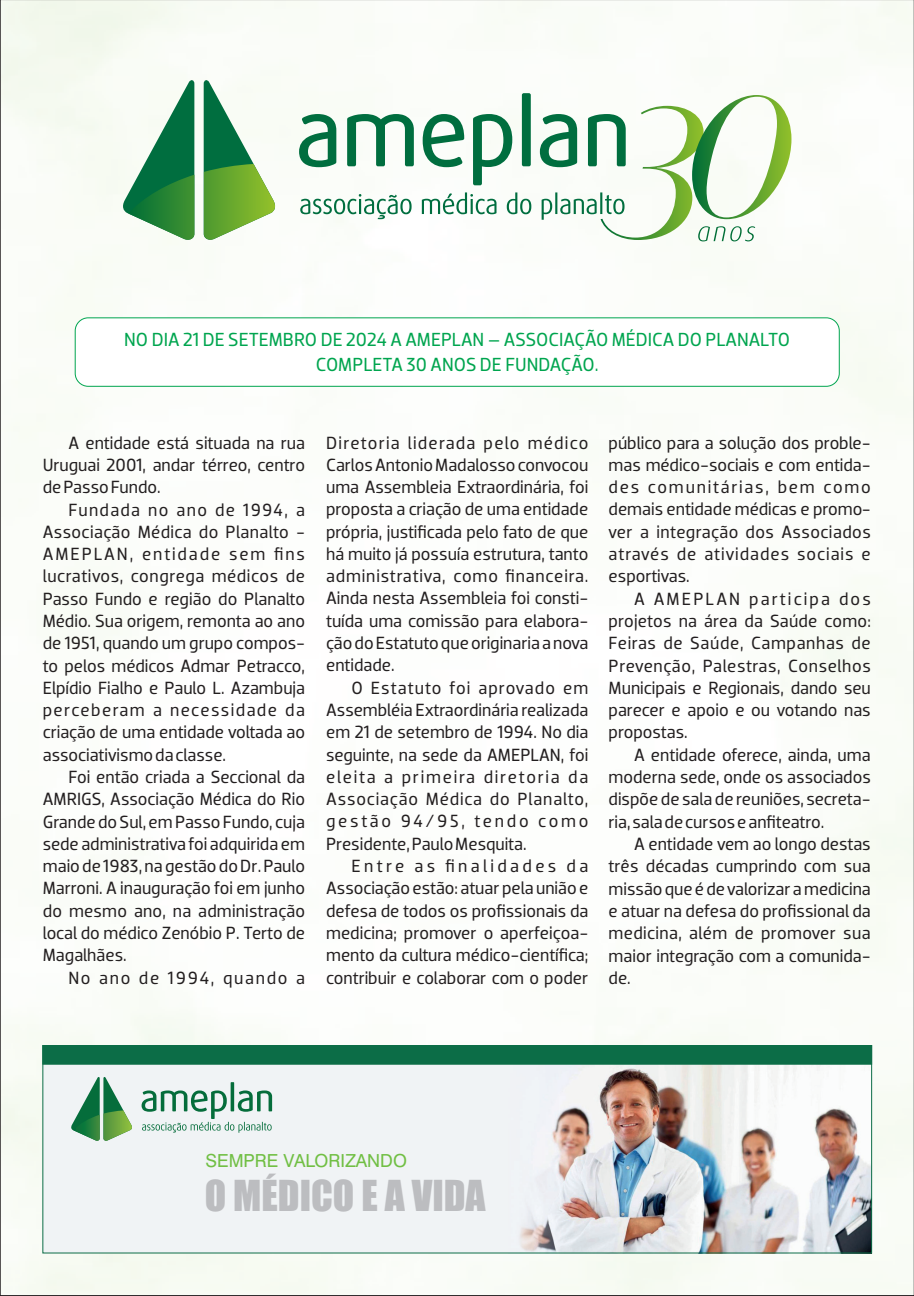
<style>
.page{position:relative;width:914px;height:1296px;background:#fff}
.page>*{position:absolute;margin:0;border:0;box-sizing:border-box;transform-origin:0 0}
.t1{font:39.45px "Impact";color:#bcbdc0}
.t2{font:19.35px/24.2px "Dobra";color:#00a54f;text-align:center}
.t3{font:18px/22.2px "Dobra";color:#231f20;text-align:justify}
.t4{font:18px "Dobra";letter-spacing:.095em;color:#231f20}
.t5{font:18px "Swiss 721 BT";color:#71bf44}
</style>
<div class="page">
<img style="left:2px;top:2px;width:910px;height:1292px">
<div style="left:75px;top:317px;width:764px;height:70px;background:#fff;border:1px solid #00a54f;border-radius:13px"></div>
<svg style="left:121px;top:79px;width:156px;height:162px"></svg>
<svg style="left:299px;top:93px;width:492px;height:148px"></svg>
<div style="left:43px;top:1046px;width:828px;height:207px;background:#f0f3f5"></div>
<img style="left:520px;top:1065px;width:350px;height:186px">
<div style="left:42px;top:1045px;width:830px;height:20px;background:#0c6d47;border:1px solid #0c6d47"></div>
<svg style="left:71px;top:1077px;width:202px;height:64px"></svg>
<p class="t2" style="left:124px;top:330px;width:667px">NO DIA 21 DE SETEMBRO DE 2024 A AMEPLAN – ASSOCIAÇÃO MÉDICA DO PLANALTO<br>COMPLETA 30 ANOS DE FUNDAÇÃO.</p>
<p class="t3" style="left:43px;top:433px;width:264px;text-indent:26px">A entidade está situada na rua Uruguai 2001, andar térreo, centro dePassoFundo.</p>
<p class="t3" style="left:43px;top:500px;width:264px;text-indent:26px">Fundada no ano de 1994, a Associação Médica do Planalto - AMEPLAN, entidade sem fins lucrativos, congrega médicos de Passo Fundo e região do Planalto Médio. Sua origem, remonta ao ano de 1951, quando um grupo compos&shy;to pelos médicos Admar Petracco, Elpídio Fialho e Paulo L. Azambuja perceberam a necessidade da criação de uma entidade voltada ao associativismodaclasse.</p>
<p class="t3" style="left:43px;top:768px;width:264px;text-indent:26px">Foi então criada a Seccional da AMRIGS, Associação Médica do Rio Grande do Sul, em Passo Fundo, cuja sede administrativa foi adquirida em maio de 1983, na gestão do Dr. Paulo Marroni. A inauguração foi em junho do mesmo ano, na administração local do médico Zenóbio P. Terto de Magalhães.</p>
<p class="t4" style="left:68px;top:971px;width:238px">No ano de 1994, quando a</p>
<p class="t3" style="left:326px;top:433px;width:264px">Diretoria liderada pelo médico Carlos Antonio Madalosso convocou uma Assembleia Extraordinária, foi proposta a criação de uma entidade própria, justificada pelo fato de que há muito já possuía estrutura, tanto administrativa, como financeira.<br>Ainda nesta Assembleia foi consti&shy;tuída uma comissão para elabora&shy;ção do Estatuto que originaria a nova entidade.</p>
<p class="t3" style="left:326px;top:678px;width:264px;text-indent:26px">O Estatuto foi aprovado em Assembléia Extraordinária realizada em 21 de setembro de 1994. No dia seguinte, na sede da AMEPLAN, foi eleita a primeira diretoria da Associação Médica do Planalto, gestão 94/95, tendo como Presidente,PauloMesquita.</p>
<p class="t3" style="left:326px;top:857px;width:264px;text-indent:26px">Entre as finalidades da Associação estão: atuar pela união e defesa de todos os profissionais da medicina; promover o aperfeiçoa&shy;mento da cultura médico-científica; contribuir e colaborar com o poder</p>
<p class="t3" style="left:608px;top:433px;width:264px">público para a solução dos proble&shy;mas médico-sociais e com entida&shy;des comunitárias, bem como demais entidade médicas e promo&shy;ver a integração dos Associados através de atividades sociais e esportivas.</p>
<p class="t3" style="left:608px;top:589px;width:264px;text-indent:26px">A AMEPLAN participa dos projetos na área da Saúde como:<br>Feiras de Saúde, Campanhas de Prevenção, Palestras, Conselhos Municipais e Regionais, dando seu parecer e apoio e ou votando nas propostas.</p>
<p class="t3" style="left:608px;top:745px;width:264px;text-indent:26px">A entidade oferece, ainda, uma moderna sede, onde os associados dispõe de sala de reuniões, secreta&shy;ria,saladecursoseanfiteatro.</p>
<p class="t3" style="left:608px;top:835px;width:264px;text-indent:26px">A entidade vem ao longo destas três décadas cumprindo com sua missão que é de valorizar a medicina e atuar na defesa do profissional da medicina, além de promover sua maior integração com a comunida&shy;de.</p>
<p class="t5" style="left:205px;top:1150px;width:203px">SEMPRE VALORIZANDO</p>
<h1 class="t1" style="left:205px;top:1183px;width:282px">O MÉDICO E A VIDA</h1>
</div>
